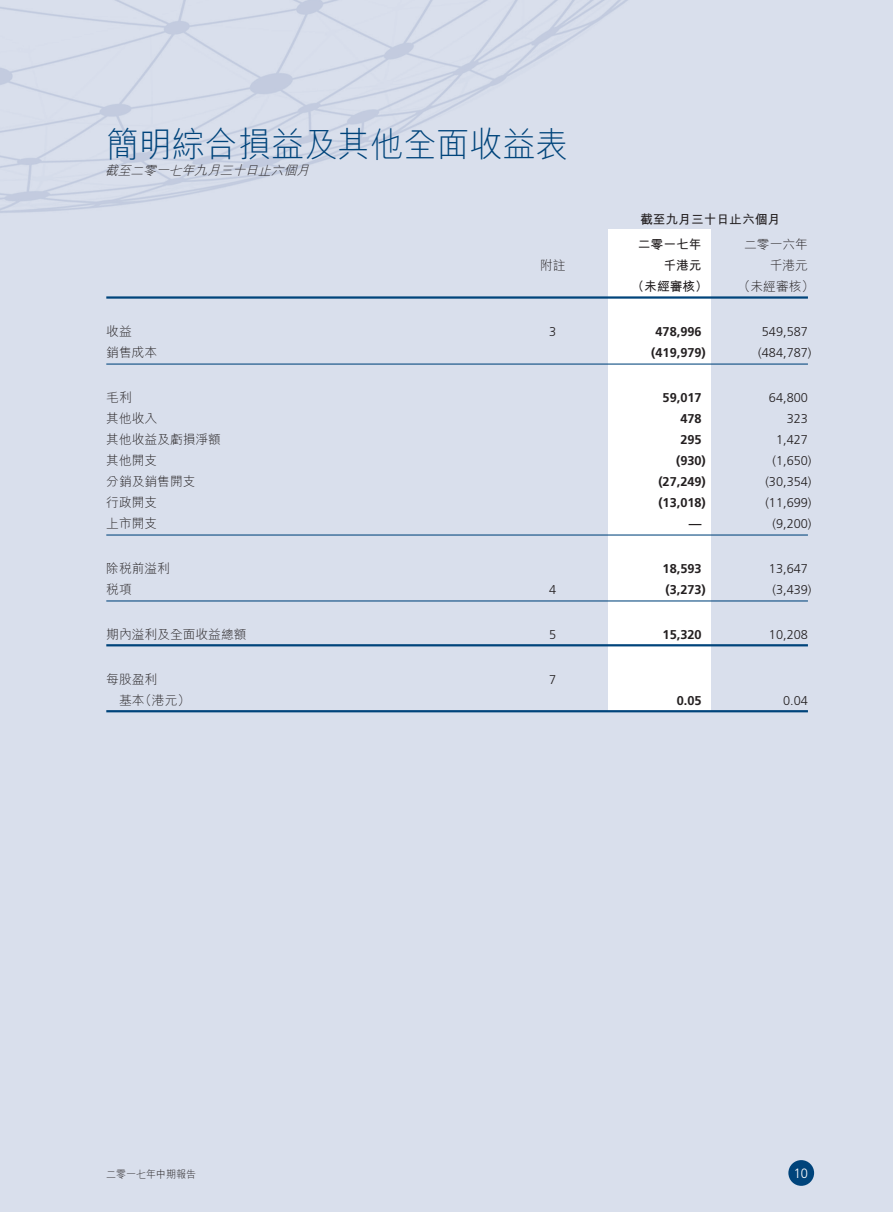
<style>
.page{position:relative;width:893px;height:1212px;background:#d9dfec}
.page>*{position:absolute;margin:0;border:0;box-sizing:border-box;transform-origin:0 0}
.Heading{font:300 34.65px "M Hei HK";color:#00447b;scale:.95 1}
.t1{font:300 13.5px "Frutiger LT Std";color:#fff;scale:.95 1}
.Table_2_Colume_Note{font:300 12.75px "Frutiger LT Std";color:#231f20}
.Table_2_Colume_Note-2{font:300 12.75px "M Hei HK";color:#231f20}
.Table_2_Colume_Note-3{font:700 12.75px "Frutiger LT Std";color:#231f20}
.Table_2_Colume_Note-4{font:700 12.75px "M Hei HK";color:#231f20}
.Date{font:italic 300 12.75px "M Hei HK";color:#231f20}
.t2{font:300 10.5px "M Hei HK";color:#231f20;scale:.95 1}
</style>
<div class="page">
<img style="left:0;top:0;width:711px;height:242px">
<div style="left:788px;top:1160px;width:26px;height:26px;background:#00447b;border-radius:50%"></div>
<div style="left:608px;top:230px;width:102px;height:481px;background:#fff"></div>
<hr style="left:106px;top:296px;width:702px;height:3px;background:#00447b">
<hr style="left:106px;top:363px;width:702px;height:2px;background:#00447b">
<hr style="left:106px;top:534px;width:702px;height:1px;background:#00447b">
<hr style="left:106px;top:600px;width:702px;height:1px;background:#00447b">
<hr style="left:106px;top:644px;width:702px;height:2px;background:#00447b">
<hr style="left:106px;top:710px;width:702px;height:2px;background:#00447b">
<p class="Heading" style="left:106px;top:127px;width:488px">簡明綜合損益及其他全面收益表</p>
<p class="Date" style="left:105px;top:164px;width:209px">截至二零一七年九月三十日止六個月</p>
<p class="Table_2_Colume_Note-4" style="left:640px;top:210px;width:142px">截至九月三十日止六個月</p>
<p class="Table_2_Colume_Note-2" style="left:744px;top:238px;width:65px">二零一六年</p>
<p class="Table_2_Colume_Note-4" style="left:638px;top:235px;width:65px">二零一七年</p>
<p class="Table_2_Colume_Note-2" style="left:540px;top:259px;width:27px">附註</p>
<p class="Table_2_Colume_Note-4" style="left:663px;top:256px;width:40px">千港元</p>
<p class="Table_2_Colume_Note-2" style="left:770px;top:259px;width:40px">千港元</p>
<p class="Table_2_Colume_Note-4" style="left:631px;top:277px;width:78px">（未經審核）</p>
<p class="Table_2_Colume_Note-2" style="left:738px;top:280px;width:78px">（未經審核(</p>
<p class="Table_2_Colume_Note-2" style="left:106px;top:325px;width:27px">收益</p>
<p class="Table_2_Colume_Note" style="left:549px;top:325px;width:9px">3</p>
<p class="Table_2_Colume_Note-3" style="left:655px;top:324px;width:48px">478,996</p>
<p class="Table_2_Colume_Note" style="left:762px;top:325px;width:48px">549,587</p>
<p class="Table_2_Colume_Note-2" style="left:106px;top:346px;width:52px">銷售成本</p>
<p class="Table_2_Colume_Note-3" style="left:651px;top:345px;width:56px">)419,979(</p>
<p class="Table_2_Colume_Note" style="left:758px;top:346px;width:55px">)484,787(</p>
<p class="Table_2_Colume_Note-2" style="left:106px;top:391px;width:27px">毛利</p>
<p class="Table_2_Colume_Note-3" style="left:663px;top:390px;width:40px">59,017</p>
<p class="Table_2_Colume_Note" style="left:769px;top:390px;width:40px">64,800</p>
<p class="Table_2_Colume_Note-2" style="left:106px;top:412px;width:52px">其他收入</p>
<p class="Table_2_Colume_Note-3" style="left:680px;top:411px;width:23px">478</p>
<p class="Table_2_Colume_Note" style="left:787px;top:411px;width:23px">323</p>
<p class="Table_2_Colume_Note-2" style="left:106px;top:433px;width:116px">其他收益及虧損淨額</p>
<p class="Table_2_Colume_Note-3" style="left:680px;top:432px;width:23px">295</p>
<p class="Table_2_Colume_Note" style="left:776px;top:432px;width:33px">1,427</p>
<p class="Table_2_Colume_Note-2" style="left:106px;top:454px;width:52px">其他開支</p>
<p class="Table_2_Colume_Note-3" style="left:676px;top:453px;width:31px">)930(</p>
<p class="Table_2_Colume_Note" style="left:772px;top:453px;width:40px">)1,650(</p>
<p class="Table_2_Colume_Note-2" style="left:106px;top:475px;width:91px">分銷及銷售開支</p>
<p class="Table_2_Colume_Note-3" style="left:658px;top:474px;width:49px">)27,249(</p>
<p class="Table_2_Colume_Note" style="left:765px;top:474px;width:48px">)30,354(</p>
<p class="Table_2_Colume_Note-2" style="left:106px;top:496px;width:52px">行政開支</p>
<p class="Table_2_Colume_Note-3" style="left:658px;top:495px;width:49px">)13,018(</p>
<p class="Table_2_Colume_Note" style="left:765px;top:495px;width:48px">)11,699(</p>
<p class="Table_2_Colume_Note-2" style="left:106px;top:517px;width:52px">上市開支</p>
<p class="Table_2_Colume_Note-3" style="left:689px;top:516px;width:14px">—</p>
<p class="Table_2_Colume_Note" style="left:772px;top:516px;width:40px">)9,200(</p>
<p class="Table_2_Colume_Note-2" style="left:106px;top:562px;width:65px">除稅前溢利</p>
<p class="Table_2_Colume_Note-3" style="left:663px;top:561px;width:40px">18,593</p>
<p class="Table_2_Colume_Note" style="left:769px;top:561px;width:40px">13,647</p>
<p class="Table_2_Colume_Note-2" style="left:106px;top:583px;width:27px">稅項</p>
<p class="Table_2_Colume_Note" style="left:549px;top:582px;width:9px">4</p>
<p class="Table_2_Colume_Note-3" style="left:665px;top:582px;width:42px">)3,273(</p>
<p class="Table_2_Colume_Note" style="left:772px;top:582px;width:40px">)3,439(</p>
<p class="Table_2_Colume_Note-2" style="left:106px;top:628px;width:142px">期內溢利及全面收益總額</p>
<p class="Table_2_Colume_Note" style="left:549px;top:627px;width:9px">5</p>
<p class="Table_2_Colume_Note-3" style="left:663px;top:627px;width:40px">15,320</p>
<p class="Table_2_Colume_Note" style="left:769px;top:627px;width:40px">10,208</p>
<p class="Table_2_Colume_Note-2" style="left:106px;top:673px;width:52px">每股盈利</p>
<p class="Table_2_Colume_Note" style="left:549px;top:672px;width:9px">7</p>
<p class="Table_2_Colume_Note-2" style="left:139px;top:694px;width:52px">（港元(</p>
<p class="Table_2_Colume_Note-2" style="left:119px;top:694px;width:27px">基本</p>
<p class="Table_2_Colume_Note-3" style="left:677px;top:693px;width:26px">0.05</p>
<p class="Table_2_Colume_Note" style="left:783px;top:693px;width:26px">0.04</p>
<p class="t2" style="left:106px;top:1169px;width:96px">二零一七年中期報告</p>
<p class="t1" style="left:794px;top:1165px;width:17px">10</p>
</div>
